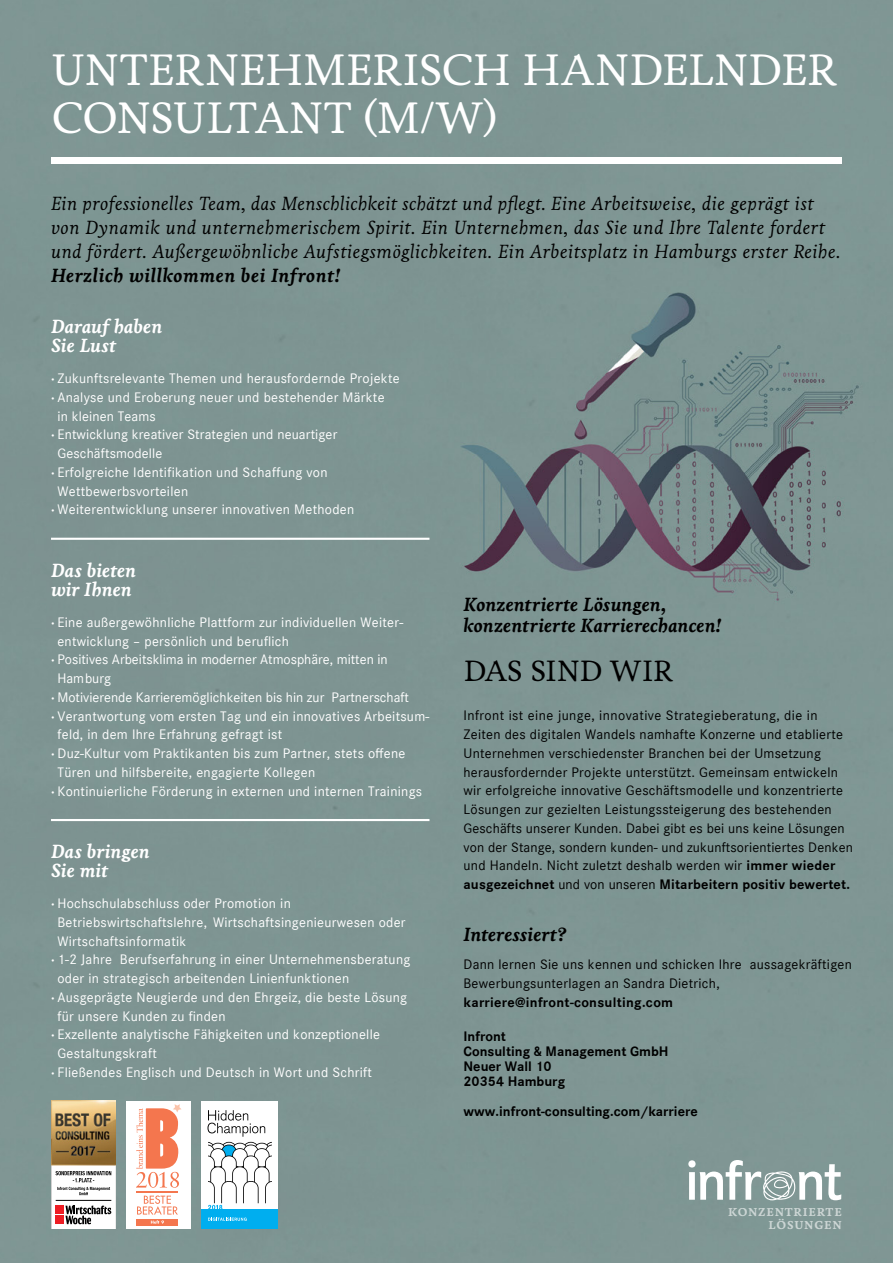
<style>
.page{position:relative;width:893px;height:1263px;background:#7e9593}
.page>*{position:absolute;margin:0;border:0;box-sizing:border-box;transform-origin:0 0}
.t1{font:45px/48px "Livory";letter-spacing:-.015em;color:#fff}
.t2{font:30px "Livory";color:#000}
.t3{font:italic 19.5px/24px "Livory";letter-spacing:.02em;color:#000}
.t4{font:italic 700 19.5px/20.2px "Livory";color:#000}
.t5{font:italic 700 19.5px/19.5px "Livory";letter-spacing:-.01em;color:#fff}
.t6{font:italic 700 19.5px "Livory";letter-spacing:.02em;color:#000}
.t7{font:14.25px "Corporate S";letter-spacing:.02em;color:#fff}
.t8{font:14.25px/18.8px "Corporate S";letter-spacing:.02em;color:#000}
.t9{font:14.25px "Corporate S";color:#fff}
.t10{font:700 14.25px/15px "Corporate S";color:#000}
.t11{font:700 14.25px "Corporate S";letter-spacing:.02em;color:#000}
.t12{font:700 11.7px/12.5px "Livory";letter-spacing:.065em;color:#fff;text-align:right}
.s1{font-weight:700}
</style>
<div class="page">
<div style="left:51px;top:158px;width:791px;height:6px;background:#fff"></div>
<svg style="left:688px;top:1160px;width:153px;height:40px"></svg>
<hr style="left:51px;top:538px;width:378px;height:2px;background:#fff">
<hr style="left:51px;top:819px;width:378px;height:2px;background:#fff">
<div style="left:126px;top:1101px;width:65px;height:128px;background:#fff"></div>
<svg style="left:137px;top:1195px;width:41px;height:19px"></svg>
<hr style="left:136px;top:1191px;width:42px;height:1px;background:#f4764e">
<svg style="left:136px;top:1104px;width:46px;height:84px"></svg>
<div style="left:136px;top:1219px;width:42px;height:6px;background:#f4764e"></div>
<svg style="left:151px;top:1220px;width:13px;height:4px"></svg>
<div style="left:202px;top:1101px;width:76px;height:128px;background:#fff"></div>
<div style="left:202px;top:1209px;width:76px;height:20px;background:#00aeef"></div>
<svg style="left:208px;top:1217px;width:39px;height:4px"></svg>
<svg style="left:207px;top:1110px;width:65px;height:99px"></svg>
<div style="left:51px;top:1164px;width:65px;height:65px;background:#fff"></div>
<hr style="left:115px;top:1164px;width:1px;height:65px;background:#c8c9c9">
<hr style="left:51px;top:1164px;width:1px;height:65px;background:#c8c9c9">
<div style="left:56px;top:1216px;width:8px;height:8px;background:#ed1d24"></div>
<div style="left:56px;top:1206px;width:8px;height:8px;background:#ed1d24"></div>
<svg style="left:65px;top:1205px;width:46px;height:19px"></svg>
<img style="left:51px;top:1165px;width:65px;height:1px">
<hr style="left:56px;top:1200px;width:55px;height:1px;background:#000">
<svg style="left:56px;top:1171px;width:55px;height:24px"></svg>
<img style="left:51px;top:1101px;width:65px;height:64px">
<h1 class="t1" style="left:51px;top:46px;width:787px">UNTERNEHMERISCH HANDELNDER<br>CONSULTANT (M/W)</h1>
<p class="t3" style="left:51px;top:192px;width:791px">Ein professionelles Team, das Menschlichkeit schätzt und pflegt. Eine Arbeitsweise, die geprägt ist von Dynamik und unternehmerischem Spirit. Ein Unternehmen, das Sie und Ihre Talente fordert und fördert. Außergewöhnliche Aufstiegsmöglichkeiten. Ein Arbeitsplatz in Hamburgs erster Reihe.</p>
<h3 class="t6" style="left:51px;top:264px;width:291px">Herzlich willkommen bei Infront!</h3>
<h3 class="t5" style="left:51px;top:317px;width:113px">Darauf haben<br>Sie Lust</h3>
<p class="t7" style="left:51px;top:369px;width:350px"><span class="s1">·</span> Zukunftsrelevante Themen und herausfordernde Projekte</p>
<p class="t7" style="left:51px;top:388px;width:335px"><span class="s1">·</span> Analyse und Eroberung neuer und bestehender Märkte</p>
<p class="t7" style="left:57px;top:407px;width:100px">in kleinen Teams</p>
<p class="t7" style="left:51px;top:425px;width:288px"><span class="s1">·</span> Entwicklung kreativer Strategien und neuartiger</p>
<p class="t7" style="left:57px;top:444px;width:106px">Geschäftsmodelle</p>
<p class="t7" style="left:51px;top:463px;width:278px"><span class="s1">·</span> Erfolgreiche Identifikation und Schaffung von</p>
<p class="t7" style="left:57px;top:482px;width:132px">Wettbewerbsvorteilen</p>
<p class="t7" style="left:51px;top:500px;width:305px"><span class="s1">·</span> Weiterentwicklung unserer innovativen Methoden</p>
<h3 class="t5" style="left:51px;top:560px;width:87px">Das bieten wir Ihnen</h3>
<p class="t7" style="left:51px;top:613px;width:354px"><span class="s1">·</span> Eine außergewöhnliche Plattform zur individuellen Weiter-</p>
<p class="t7" style="left:57px;top:632px;width:233px">entwicklung – persönlich und beruflich</p>
<p class="t9" style="left:51px;top:650px;width:338px"><span class="s1">·</span> Positives Arbeitsklima in moderner Atmosphäre, mitten in</p>
<p class="t9" style="left:57px;top:669px;width:55px">Hamburg</p>
<p class="t9" style="left:51px;top:688px;width:359px"><span class="s1">·</span> Motivierende Karrieremöglichkeiten bis hin zur Partnerschaft</p>
<p class="t7" style="left:51px;top:707px;width:380px"><span class="s1">·</span> Verantwortung vom ersten Tag und ein innovatives Arbeitsum-</p>
<p class="t7" style="left:57px;top:725px;width:226px">feld, in dem Ihre Erfahrung gefragt ist</p>
<p class="t7" style="left:51px;top:744px;width:356px"><span class="s1">·</span> Duz-Kultur vom Praktikanten bis zum Partner, stets offene</p>
<p class="t7" style="left:57px;top:763px;width:259px">Türen und hilfsbereite, engagierte Kollegen</p>
<p class="t7" style="left:51px;top:782px;width:372px"><span class="s1">·</span> Kontinuierliche Förderung in externen und internen Trainings</p>
<h3 class="t5" style="left:51px;top:842px;width:100px">Das bringen<br>Sie mit</h3>
<p class="t7" style="left:51px;top:894px;width:241px"><span class="s1">·</span> Hochschulabschluss oder Promotion in</p>
<p class="t7" style="left:57px;top:913px;width:350px">Betriebswirtschaftslehre, Wirtschaftsingenieurwesen oder</p>
<p class="t7" style="left:57px;top:932px;width:130px">Wirtschaftsinformatik</p>
<p class="t7" style="left:51px;top:950px;width:361px"><span class="s1">·</span> 1-2 Jahre Berufserfahrung in einer Unternehmensberatung</p>
<p class="t7" style="left:57px;top:969px;width:293px">oder in strategisch arbeitenden Linienfunktionen</p>
<p class="t7" style="left:51px;top:988px;width:358px"><span class="s1">·</span> Ausgeprägte Neugierde und den Ehrgeiz, die beste Lösung</p>
<p class="t7" style="left:57px;top:1007px;width:170px">für unsere Kunden zu finden</p>
<p class="t7" style="left:51px;top:1025px;width:330px"><span class="s1">·</span> Exzellente analytische Fähigkeiten und konzeptionelle</p>
<p class="t7" style="left:57px;top:1044px;width:101px">Gestaltungskraft</p>
<p class="t7" style="left:51px;top:1063px;width:322px"><span class="s1">·</span> Fließendes Englisch und Deutsch in Wort und Schrift</p>
<h3 class="t4" style="left:463px;top:595px;width:260px">Konzentrierte Lösungen, konzentrierte Karrierechancen!</h3>
<h2 class="t2" style="left:464px;top:653px;width:85px">DAS SIND</h2>
<h2 class="t2" style="left:610px;top:653px;width:23px">WIR</h2>
<p class="t8" style="left:463px;top:706px;width:391px">Infront ist eine junge, innovative Strategieberatung, die in Zeiten des digitalen Wandels namhafte Konzerne und etablierte Unternehmen verschiedenster Branchen bei der Umsetzung herausfordernder Projekte unterstützt. Gemeinsam entwickeln wir erfolgreiche innovative Geschäftsmodelle und konzentrierte Lösungen zur gezielten Leistungssteigerung des bestehenden Geschäfts unserer Kunden. Dabei gibt es bei uns keine Lösungen von der Stange, sondern kunden- und zukunftsorientiertes Denken und Handeln. Nicht zuletzt deshalb werden wir <span class="s1">immer wieder ausgezeichnet</span> und von unseren <span class="s1">Mitarbeitern positiv bewertet.</span></p>
<h3 class="t4" style="left:463px;top:924px;width:104px">Interessiert?</h3>
<p class="t8" style="left:463px;top:955px;width:390px">Dann lernen Sie uns kennen und schicken Ihre aussagekräftigen<br>Bewerbungsunterlagen an Sandra Dietrich,</p>
<p class="t11" style="left:463px;top:992px;width:211px">karriere@infront-consulting.com</p>
<p class="t10" style="left:463px;top:1028px;width:207px">Infront<br>Consulting &amp; Management GmbH<br>Neuer Wall 10<br>20354 Hamburg</p>
<p class="t10" style="left:463px;top:1103px;width:236px">www.infront-consulting.com/karriere</p>
<p class="t12" style="left:728px;top:1206px;width:115px">KONZENTRIERTE<br>LÖSUNGEN</p>
</div>
